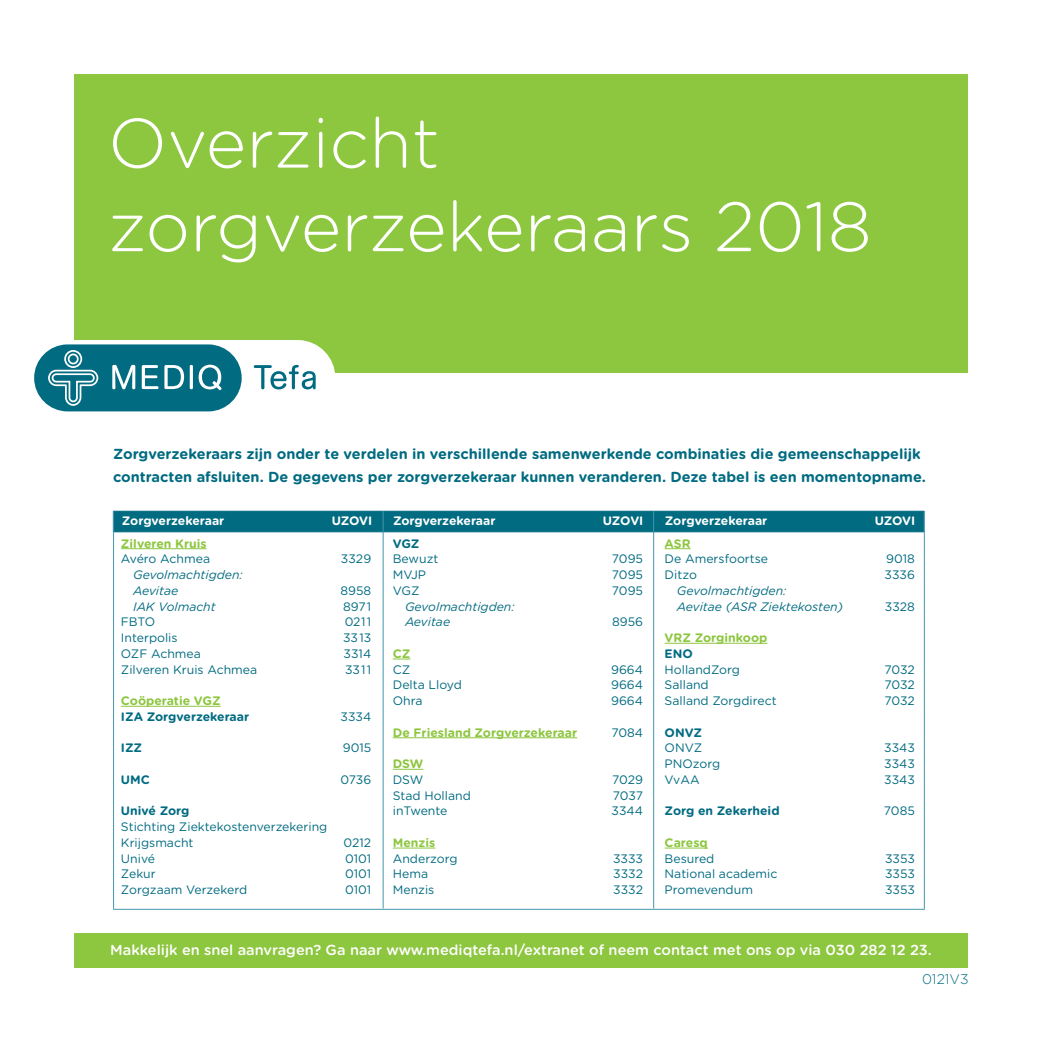
<style>
.page{position:relative;width:1042px;height:1042px;background:#fff}
.page>*{position:absolute;margin:0;border:0;box-sizing:border-box;transform-origin:0 0}
.t1{font:300 69.65px/83.6px "Gotham Rounded";color:#fff}
.t2{font:700 14.53px/22.2px "Gotham Rounded";color:#006b81}
.t3{font:500 14.53px "Gotham Rounded";color:#fff}
.t4{font:300 14px "Gotham Rounded";color:#006b81}
.t5{font:12.25px/15.8px "Gotham Rounded";color:#006b81}
.t6{font:italic 12.25px/15.8px "Gotham Rounded";color:#006b81}
.t7{font:700 12.25px "Gotham Rounded";color:#8dc63f}
.t8{font:700 12.25px "Gotham Rounded";letter-spacing:-.01em;color:#fff}
.t9{font:700 12.25px "Gotham Rounded";color:#006b81}
</style>
<div class="page">
<div style="left:74px;top:74px;width:893px;height:299px;background:#8dc63f"></div>
<svg style="left:34px;top:340px;width:301px;height:72px"></svg>
<div style="left:74px;top:933px;width:893px;height:34px;background:#8dc63f"></div>
<hr style="left:121px;top:548px;width:86px;height:1px;background:#8dc63f">
<hr style="left:121px;top:706px;width:100px;height:1px;background:#8dc63f">
<svg style="left:393px;top:659px;width:17px;height:1px"></svg>
<hr style="left:393px;top:737px;width:184px;height:1px;background:#8dc63f">
<hr style="left:393px;top:769px;width:30px;height:1px;background:#8dc63f">
<hr style="left:393px;top:848px;width:42px;height:1px;background:#8dc63f">
<svg style="left:664px;top:548px;width:26px;height:1px"></svg>
<hr style="left:664px;top:643px;width:103px;height:1px;background:#8dc63f">
<hr style="left:664px;top:848px;width:44px;height:1px;background:#8dc63f">
<div style="left:113px;top:511px;width:811px;height:21px;background:#006b81;border:1px solid #006b81"></div>
<hr style="left:113px;top:909px;width:812px;height:1px;background:#4397ab">
<hr style="left:653px;top:511px;width:1px;height:397px;background:#4397ab">
<hr style="left:383px;top:511px;width:1px;height:397px;background:#4397ab">
<hr style="left:113px;top:511px;width:1px;height:398px;background:#4397ab">
<hr style="left:924px;top:511px;width:1px;height:398px;background:#4397ab">
<h1 class="t1" style="left:108px;top:98px;width:765px">Overzicht zorgverzekeraars 2018</h1>
<p class="t2" style="left:113px;top:442px;width:814px">Zorgverzekeraars zijn onder te verdelen in verschillende samenwerkende combinaties die gemeenschappelijk contracten afsluiten. De gegevens per zorgverzekeraar kunnen veranderen. Deze tabel is een momentopname.</p>
<p class="t8" style="left:122px;top:512px;width:104px">Zorgverzekeraar</p>
<p class="t8" style="left:332px;top:512px;width:42px">UZOVI</p>
<p class="t8" style="left:393px;top:512px;width:104px">Zorgverzekeraar</p>
<p class="t8" style="left:603px;top:512px;width:42px">UZOVI</p>
<p class="t8" style="left:665px;top:512px;width:104px">Zorgverzekeraar</p>
<p class="t8" style="left:874px;top:512px;width:42px">UZOVI</p>
<p class="t7" style="left:121px;top:534px;width:87px">Zilveren Kruis</p>
<p class="t5" style="left:121px;top:550px;width:91px">Avéro Achmea</p>
<p class="t5" style="left:341px;top:550px;width:32px">3329</p>
<p class="t6" style="left:133px;top:566px;width:111px">Gevolmachtigden:<br>Aevitae</p>
<p class="t5" style="left:340px;top:582px;width:32px">8958</p>
<p class="t6" style="left:133px;top:598px;width:84px">IAK Volmacht</p>
<p class="t5" style="left:343px;top:598px;width:30px">897 1</p>
<p class="t5" style="left:121px;top:613px;width:36px">FBTO</p>
<p class="t5" style="left:345px;top:613px;width:28px">02 1 1</p>
<p class="t5" style="left:121px;top:629px;width:58px">Interpolis</p>
<p class="t5" style="left:343px;top:629px;width:30px">33 13</p>
<p class="t5" style="left:121px;top:645px;width:82px">OZF Achmea</p>
<p class="t5" style="left:344px;top:645px;width:29px">3314</p>
<p class="t5" style="left:121px;top:661px;width:138px">Zilveren Kruis Achmea</p>
<p class="t5" style="left:345px;top:661px;width:28px">33 1 1</p>
<p class="t7" style="left:121px;top:692px;width:101px">Coöperatie VGZ</p>
<p class="t9" style="left:121px;top:707px;width:130px">IZA Zorgverzekeraar</p>
<p class="t5" style="left:340px;top:708px;width:32px">3334</p>
<p class="t9" style="left:121px;top:739px;width:23px">IZZ</p>
<p class="t5" style="left:343px;top:739px;width:30px">9015</p>
<p class="t9" style="left:121px;top:770px;width:30px">UMC</p>
<p class="t5" style="left:340px;top:771px;width:32px">0736</p>
<p class="t9" style="left:121px;top:802px;width:70px">Univé Zorg</p>
<p class="t5" style="left:121px;top:818px;width:208px">Stichting Ziektekostenverzekering<br>Krijgsmacht</p>
<p class="t5" style="left:343px;top:834px;width:29px">0212</p>
<p class="t5" style="left:121px;top:850px;width:36px">Univé</p>
<p class="t5" style="left:345px;top:850px;width:28px">0101</p>
<p class="t5" style="left:121px;top:865px;width:36px">Zekur</p>
<p class="t5" style="left:345px;top:865px;width:28px">0101</p>
<p class="t5" style="left:121px;top:881px;width:128px">Zorgzaam Verzekerd</p>
<p class="t5" style="left:345px;top:881px;width:28px">0101</p>
<p class="t9" style="left:393px;top:534px;width:28px">VGZ</p>
<p class="t5" style="left:393px;top:550px;width:47px">Bewuzt</p>
<p class="t5" style="left:612px;top:550px;width:33px">7095</p>
<p class="t5" style="left:393px;top:566px;width:35px">MVJP</p>
<p class="t5" style="left:612px;top:566px;width:33px">7095</p>
<p class="t5" style="left:393px;top:582px;width:28px">VGZ</p>
<p class="t5" style="left:612px;top:582px;width:33px">7095</p>
<p class="t6" style="left:405px;top:598px;width:111px">Gevolmachtigden:<br>Aevitae</p>
<p class="t5" style="left:612px;top:613px;width:32px">8956</p>
<p class="t7" style="left:393px;top:644px;width:19px">CZ</p>
<p class="t5" style="left:393px;top:661px;width:19px">CZ</p>
<p class="t5" style="left:611px;top:661px;width:33px">9664</p>
<p class="t5" style="left:393px;top:676px;width:71px">Delta Lloyd</p>
<p class="t5" style="left:611px;top:676px;width:33px">9664</p>
<p class="t5" style="left:393px;top:692px;width:31px">Ohra</p>
<p class="t5" style="left:611px;top:692px;width:33px">9664</p>
<p class="t7" style="left:393px;top:723px;width:186px">De Friesland Zorgverzekeraar</p>
<p class="t5" style="left:611px;top:724px;width:33px">7084</p>
<p class="t7" style="left:393px;top:755px;width:32px">DSW</p>
<p class="t5" style="left:393px;top:771px;width:32px">DSW</p>
<p class="t5" style="left:612px;top:771px;width:32px">7029</p>
<p class="t5" style="left:393px;top:787px;width:80px">Stad Holland</p>
<p class="t5" style="left:613px;top:787px;width:32px">7037</p>
<p class="t5" style="left:393px;top:802px;width:56px">inTwente</p>
<p class="t5" style="left:611px;top:802px;width:33px">3344</p>
<p class="t7" style="left:393px;top:833px;width:44px">Menzis</p>
<p class="t5" style="left:393px;top:850px;width:66px">Anderzorg</p>
<p class="t5" style="left:613px;top:850px;width:32px">3333</p>
<p class="t5" style="left:393px;top:865px;width:37px">Hema</p>
<p class="t5" style="left:613px;top:865px;width:31px">3332</p>
<p class="t5" style="left:393px;top:881px;width:43px">Menzis</p>
<p class="t5" style="left:613px;top:881px;width:31px">3332</p>
<p class="t7" style="left:664px;top:534px;width:28px">ASR</p>
<p class="t5" style="left:664px;top:550px;width:105px">De Amersfoortse</p>
<p class="t5" style="left:886px;top:550px;width:30px">9018</p>
<p class="t5" style="left:664px;top:566px;width:34px">Ditzo</p>
<p class="t5" style="left:884px;top:566px;width:32px">3336</p>
<p class="t6" style="left:677px;top:582px;width:168px">Gevolmachtigden:<br>Aevitae (ASR Ziektekosten)</p>
<p class="t5" style="left:885px;top:598px;width:32px">3328</p>
<p class="t7" style="left:664px;top:629px;width:104px">VRZ Zorginkoop</p>
<p class="t9" style="left:664px;top:644px;width:30px">ENO</p>
<p class="t5" style="left:664px;top:661px;width:77px">HollandZorg</p>
<p class="t5" style="left:884px;top:661px;width:32px">7032</p>
<p class="t5" style="left:664px;top:676px;width:46px">Salland</p>
<p class="t5" style="left:884px;top:676px;width:32px">7032</p>
<p class="t5" style="left:664px;top:692px;width:114px">Salland Zorgdirect</p>
<p class="t5" style="left:884px;top:692px;width:32px">7032</p>
<p class="t9" style="left:664px;top:723px;width:39px">ONVZ</p>
<p class="t5" style="left:664px;top:739px;width:39px">ONVZ</p>
<p class="t5" style="left:884px;top:739px;width:32px">3343</p>
<p class="t5" style="left:664px;top:755px;width:57px">PNOzorg</p>
<p class="t5" style="left:884px;top:755px;width:32px">3343</p>
<p class="t5" style="left:664px;top:771px;width:37px">VvAA</p>
<p class="t5" style="left:884px;top:771px;width:32px">3343</p>
<p class="t9" style="left:664px;top:802px;width:116px">Zorg en Zekerheid</p>
<p class="t5" style="left:884px;top:802px;width:33px">7085</p>
<p class="t7" style="left:664px;top:833px;width:45px">Caresq</p>
<p class="t5" style="left:664px;top:850px;width:51px">Besured</p>
<p class="t5" style="left:885px;top:850px;width:31px">3353</p>
<p class="t5" style="left:664px;top:865px;width:114px">National academic</p>
<p class="t5" style="left:885px;top:865px;width:31px">3353</p>
<p class="t5" style="left:664px;top:881px;width:90px">Promevendum</p>
<p class="t5" style="left:885px;top:881px;width:31px">3353</p>
<p class="t3" style="left:110px;top:939px;width:823px">Makkelijk en snel aanvragen? Ga naar www.mediqtefa.nl/extranet of neem contact met ons op via 030 282 12 23.</p>
<p class="t4" style="left:922px;top:969px;width:48px">0121V3</p>
</div>
